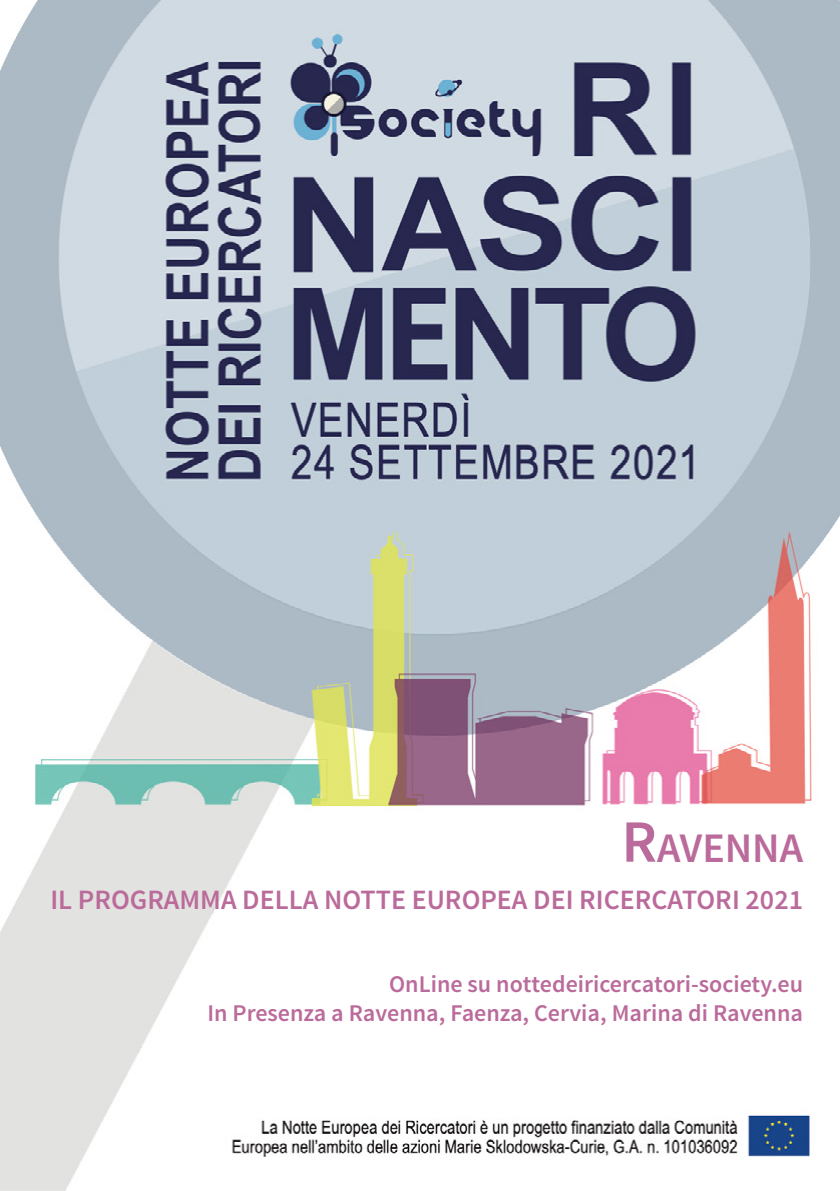
<style>
.page{position:relative;width:840px;height:1191px;background:#fff}
.page>*{position:absolute;margin:0;border:0;box-sizing:border-box;transform-origin:0 0}
.t1{font:600 42px "Source Sans Pro";color:#ba6b9b}
.t2{font:600 28px "Source Sans Pro";color:#ba6b9b}
.t3{font:600 24px/28.8px "Source Sans Pro";color:#ba6b9b;text-align:right}
.s1{font-size:60px}
</style>
<div class="page">
<img style="left:0;top:0;width:839px;height:1191px">
<h1 class="t1" style="left:621px;top:821px;width:183px"><span class="s1">R</span>AVENNA</h1>
<p class="t2" style="left:50px;top:881px;width:753px">IL PROGRAMMA DELLA NOTTE EUROPEA DEI RICERCATORI 2021</p>
<p class="t3" style="left:207px;top:970px;width:596px">OnLine su nottedeiricercatori-society.eu<br>In Presenza a Ravenna, Faenza, Cervia, Marina di Ravenna</p>
</div>
